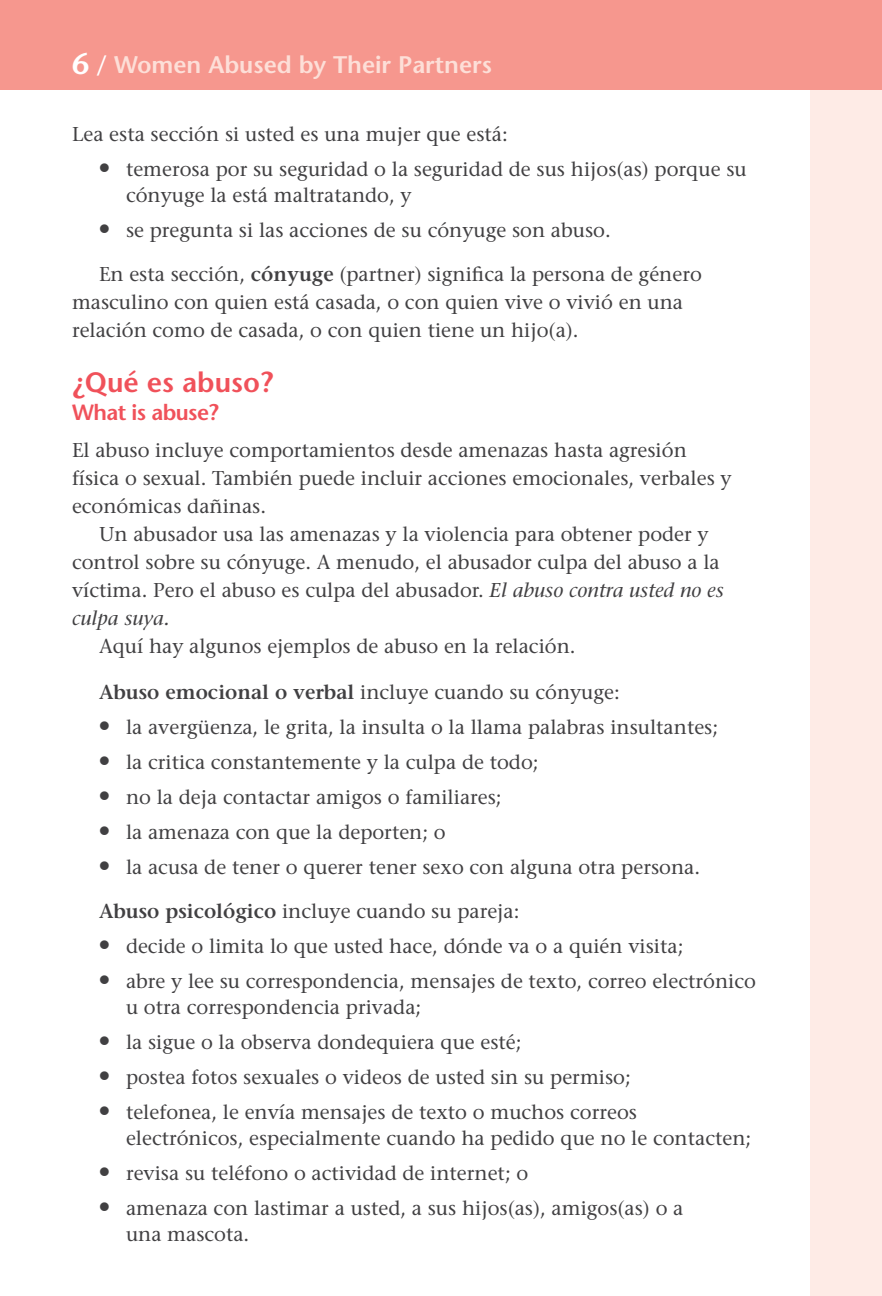
<style>
.page{position:relative;width:882px;height:1296px;background:#fff}
.page>*{position:absolute;margin:0;border:0;box-sizing:border-box;transform-origin:0 0}
.t1{font:600 28px "Stone Sans Std";color:#f0515a}
.t2{font:600 24px "Stone Sans Std";color:#fddfd8}
.t3{font:600 22px "Stone Sans Std";letter-spacing:-.025em;color:#f0515a}
.t4{font:500 20px/35px "Stone Serif Std";color:#414042}
.s1{font-size:30px;color:#fff}
.s2{color:#fff}
.s3{font-weight:600}
.s4{font-style:italic}
</style>
<div class="page">
<div style="left:810px;top:90px;width:72px;height:1206px;background:#feebe6"></div>
<div style="left:0;top:0;width:882px;height:90px;background:#f6978e"></div>
<p class="t2" style="left:72px;top:50px;width:422px"><span class="s1">6</span> <span class="s2">/</span> Women Abused by Their Partners</p>
<p class="t4" style="left:126px;top:116px;width:622px;text-indent:-54px">Lea esta sección si usted es una mujer que está:<br>temerosa por su seguridad o la seguridad de sus hijos(as) porque su</p>
<p class="t4" style="left:126px;top:177px;width:486px">cónyuge la está maltratando, y<br>se pregunta si las acciones de su cónyuge son abuso.</p>
<p class="t4" style="left:72px;top:260px;width:631px;line-height:28px;text-indent:27px">En esta sección, <span class="s3">cónyuge</span> (partner) significa la persona de género masculino con quien está casada, o con quien vive o vivió en una relación como de casada, o con quien tiene un hijo(a).</p>
<h1 class="t1" style="left:72px;top:366px;width:203px">¿Qué es abuso?</h1>
<p class="t3" style="left:72px;top:399px;width:148px">What is abuse?</p>
<p class="t4" style="left:72px;top:436px;width:661px;line-height:28px">El abuso incluye comportamientos desde amenazas hasta agresión física o sexual. También puede incluir acciones emocionales, verbales y económicas dañinas.</p>
<p class="t4" style="left:72px;top:520px;width:653px;line-height:28px;text-indent:27px">Un abusador usa las amenazas y la violencia para obtener poder y control sobre su cónyuge. A menudo, el abusador culpa del abuso a la víctima. Pero el abuso es culpa del abusador. <span class="s4">El abuso contra usted no es culpa suya.</span></p>
<p class="t4" style="left:99px;top:629px;width:478px">Aquí hay algunos ejemplos de abuso en la relación.</p>
<p class="t4" style="left:126px;top:675px;width:594px;text-indent:-27px"><span class="s3">Abuso emocional o verbal</span> incluye cuando su cónyuge:<br>la avergüenza, le grita, la insulta o la llama palabras insultantes; la critica constantemente y la culpa de todo;<br>no la deja contactar amigos o familiares;<br>la amenaza con que la deporten; o<br>la acusa de tener o querer tener sexo con alguna otra persona.</p>
<p class="t4" style="left:126px;top:894px;width:631px;text-indent:-27px"><span class="s3">Abuso psicológico</span> incluye cuando su pareja:<br>decide o limita lo que usted hace, dónde va o a quién visita;<br>abre y lee su correspondencia, mensajes de texto, correo electrónico</p>
<p class="t4" style="left:126px;top:990px;width:513px">u otra correspondencia privada;<br>la sigue o la observa dondequiera que esté;<br>postea fotos sexuales o videos de usted sin su permiso; telefonea, le envía mensajes de texto o muchos correos</p>
<p class="t4" style="left:126px;top:1121px;width:627px">electrónicos, especialmente cuando ha pedido que no le contacten; revisa su teléfono o actividad de internet; o<br>amenaza con lastimar a usted, a sus hijos(as), amigos(as) o a</p>
<p class="t4" style="left:126px;top:1217px;width:125px">una mascota.</p>
</div>
